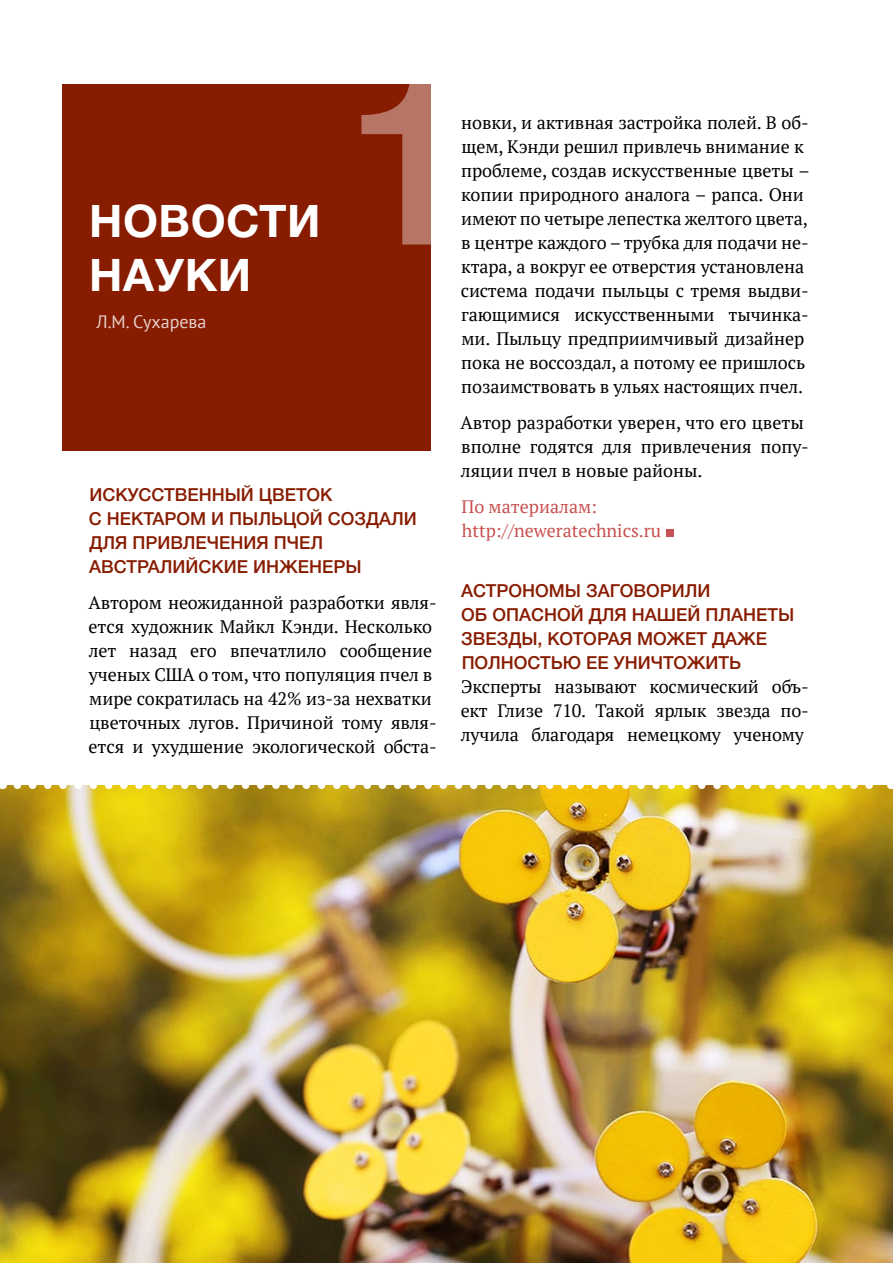
<style>
.page{position:relative;width:893px;height:1263px;background:#fff}
.page>*{position:absolute;margin:0;border:0;box-sizing:border-box;transform-origin:0 0}
.t1{font:700 45px/54px "Helvetica Neue Cyr";letter-spacing:.01em;color:#fff}
.t2{font:18px/24px "PT Serif";letter-spacing:-.005em;color:#000}
.t3{font:500 18px/24px "Helvetica Neue Cyr";color:#871c00}
.t4{font:18px/24px "PT Serif";color:#c85050}
.t5{font:18px "PT Sans";color:#fff}
</style>
<div class="page">
<div style="left:63px;top:84px;width:368px;height:367px;background:#871c00"></div>
<svg style="left:361px;top:84px;width:70px;height:160px"></svg>
<div style="left:665px;top:529px;width:8px;height:8px;background:#c85050"></div>
<img style="left:0;top:785px;width:893px;height:478px">
<svg style="left:17px;top:785px;width:866px;height:4px"></svg>
<h1 class="t1" style="left:89px;top:195px;width:233px">НОВОСТИ<br>НАУКИ</h1>
<p class="t5" style="left:97px;top:310px;width:112px">Л.М. Сухарева</p>
<p class="t3" style="left:89px;top:483px;width:330px">ИСКУССТВЕННЫЙ ЦВЕТОК<br>С НЕКТАРОМ И ПЫЛЬЦОЙ СОЗДАЛИ<br>ДЛЯ ПРИВЛЕЧЕНИЯ ПЧЕЛ<br>АВСТРАЛИЙСКИЕ ИНЖЕНЕРЫ</p>
<p class="t2" style="left:88px;top:591px;width:350px">Автором неожиданной разработки явля&shy;ется художник Майкл Кэнди. Несколько лет назад его впечатлило сообщение ученых США о том, что популяция пчел в мире сократилась на 42% из-за нехватки цветочных лугов. Причиной тому явля&shy;ется и ухудшение экологической обста-</p>
<p class="t2" style="left:461px;top:111px;width:350px">новки, и активная застройка полей. В об&shy;щем, Кэнди решил привлечь внимание к проблеме, создав искусственные цветы – копии природного аналога – рапса. Они имеют по четыре лепестка желтого цвета, в центре каждого – трубка для подачи не&shy;ктара, а вокруг ее отверстия установлена система подачи пыльцы с тремя выдви&shy;гающимися искусственными тычинка&shy;ми. Пыльцу предприимчивый дизайнер пока не воссоздал, а потому ее пришлось позаимствовать в ульях настоящих пчел.</p>
<p class="t2" style="left:460px;top:411px;width:350px">Автор разработки уверен, что его цветы вполне годятся для привлечения попу&shy;ляции пчел в новые районы.</p>
<p class="t4" style="left:461px;top:495px;width:201px">По материалам: http://neweratechnics.ru</p>
<p class="t3" style="left:461px;top:579px;width:335px">АСТРОНОМЫ ЗАГОВОРИЛИ<br>ОБ ОПАСНОЙ ДЛЯ НАШЕЙ ПЛАНЕТЫ<br>ЗВЕЗДЫ, КОТОРАЯ МОЖЕТ ДАЖЕ<br>ПОЛНОСТЬЮ ЕЕ УНИЧТОЖИТЬ</p>
<p class="t2" style="left:461px;top:675px;width:350px;text-align:justify">Эксперты называют космический объ&shy;ект Глизе 710. Такой ярлык звезда по&shy;лучила благодаря немецкому ученому</p>
</div>
